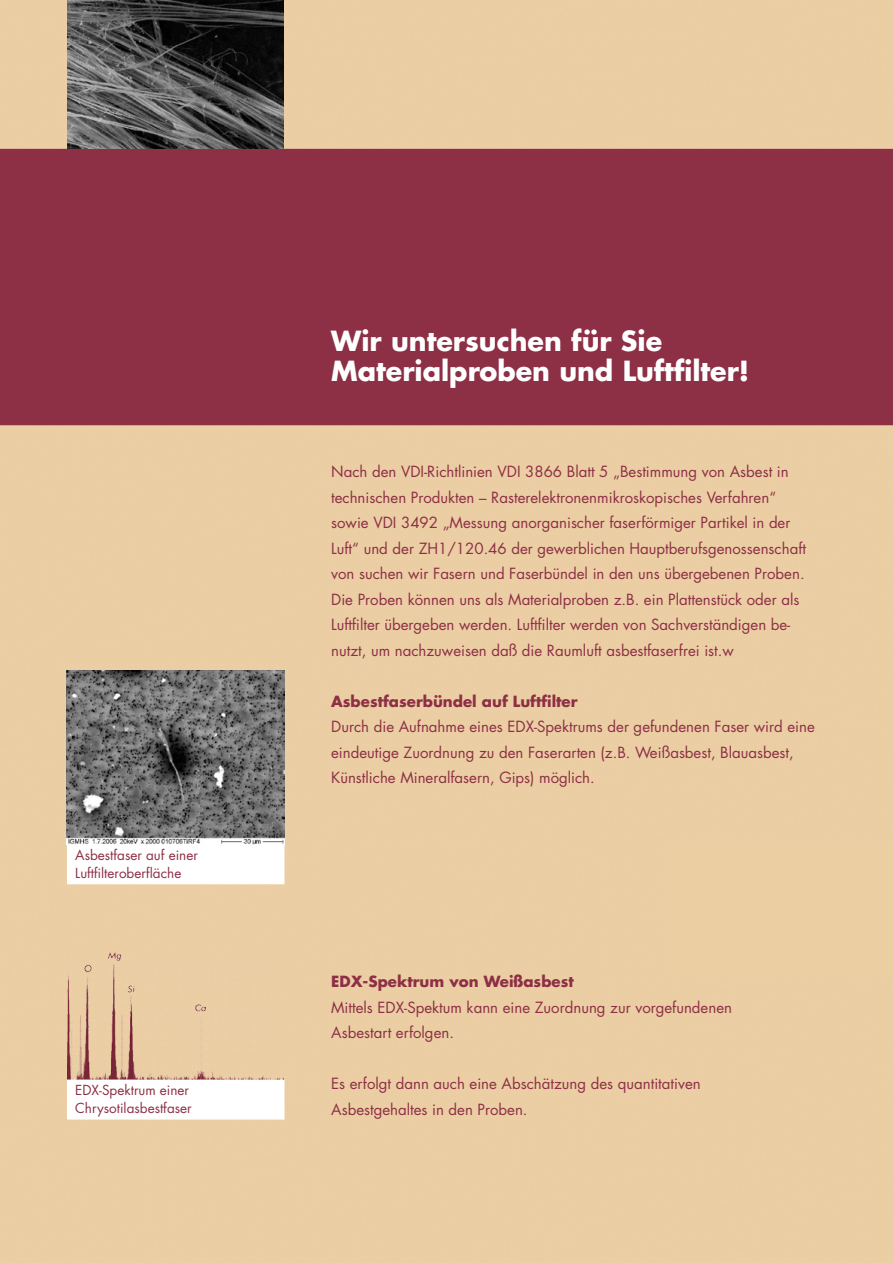
<style>
.page{position:relative;width:893px;height:1263px;background:#ebcea4}
.page>*{position:absolute;margin:0;border:0;box-sizing:border-box;transform-origin:0 0}
.t1{font:700 27px/30px "Futura Std";color:#fff}
.t2{font:15px/25.5px "Futura Std";color:#8d2f45}
.t3{font:700 15px "Futura Std";color:#8d2f45}
.t4{font:13.5px/18px "Futura Std";color:#8d2f45}
</style>
<div class="page">
<div style="left:0;top:149px;width:893px;height:276px;background:#8d2f45"></div>
<img style="left:67px;top:0;width:217px;height:149px">
<div style="left:664px;top:838px;width:229px;height:140px;background:#eccea3"></div>
<div style="left:663px;top:838px;width:230px;height:141px;border:2px solid #eccea3"></div>
<img style="left:67px;top:940px;width:217px;height:139px">
<img style="left:67px;top:670px;width:218px;height:174px">
<div style="left:67px;top:844px;width:218px;height:40px;background:#fff"></div>
<div style="left:67px;top:1079px;width:218px;height:40px;background:#fff;border:2px solid #fff"></div>
<p class="t4" style="left:75px;top:846px;width:124px">Asbestfaser auf einer<br>Luftfilteroberfläche</p>
<p class="t4" style="left:75px;top:1081px;width:118px">EDX-Spektrum einer<br>Chrysotilasbestfaser</p>
<h1 class="t1" style="left:331px;top:326px;width:420px">Wir untersuchen für Sie<br>Materialproben und Luftfilter!</h1>
<p class="t2" style="left:331px;top:459px;width:476px">Nach den VDI-Richtlinien VDI 3866 Blatt 5 „Bestimmung von Asbest in technischen Produkten – Rasterelektronenmikroskopisches Verfahren“ sowie VDI 3492 „Messung anorganischer faserförmiger Partikel in der Luft“ und der ZH1/120.46 der gewerblichen Hauptberufsgenossenschaft von suchen wir Fasern und Faserbündel in den uns übergebenen Proben.<br>Die Proben können uns als Materialproben z.B. ein Plattenstück oder als Luftfilter übergeben werden. Luftfilter werden von Sachverständigen be&shy;nutzt, um nachzuweisen daß die Raumluft asbestfaserfrei ist.w</p>
<p class="t3" style="left:331px;top:691px;width:248px">Asbestfaserbündel auf Luftfilter</p>
<p class="t2" style="left:331px;top:714px;width:485px">Durch die Aufnahme eines EDX-Spektrums der gefundenen Faser wird eine eindeutige Zuordnung zu den Faserarten (z.B. Weißasbest, Blauasbest,<br>Künstliche Mineralfasern, Gips) möglich.</p>
<p class="t3" style="left:331px;top:971px;width:244px">EDX-Spektrum von Weißasbest</p>
<p class="t2" style="left:331px;top:994px;width:402px">Mittels EDX-Spektum kann eine Zuordnung zur vorgefundenen<br>Asbestart erfolgen.</p>
<p class="t2" style="left:331px;top:1071px;width:371px">Es erfolgt dann auch eine Abschätzung des quantitativen<br>Asbestgehaltes in den Proben.</p>
</div>
